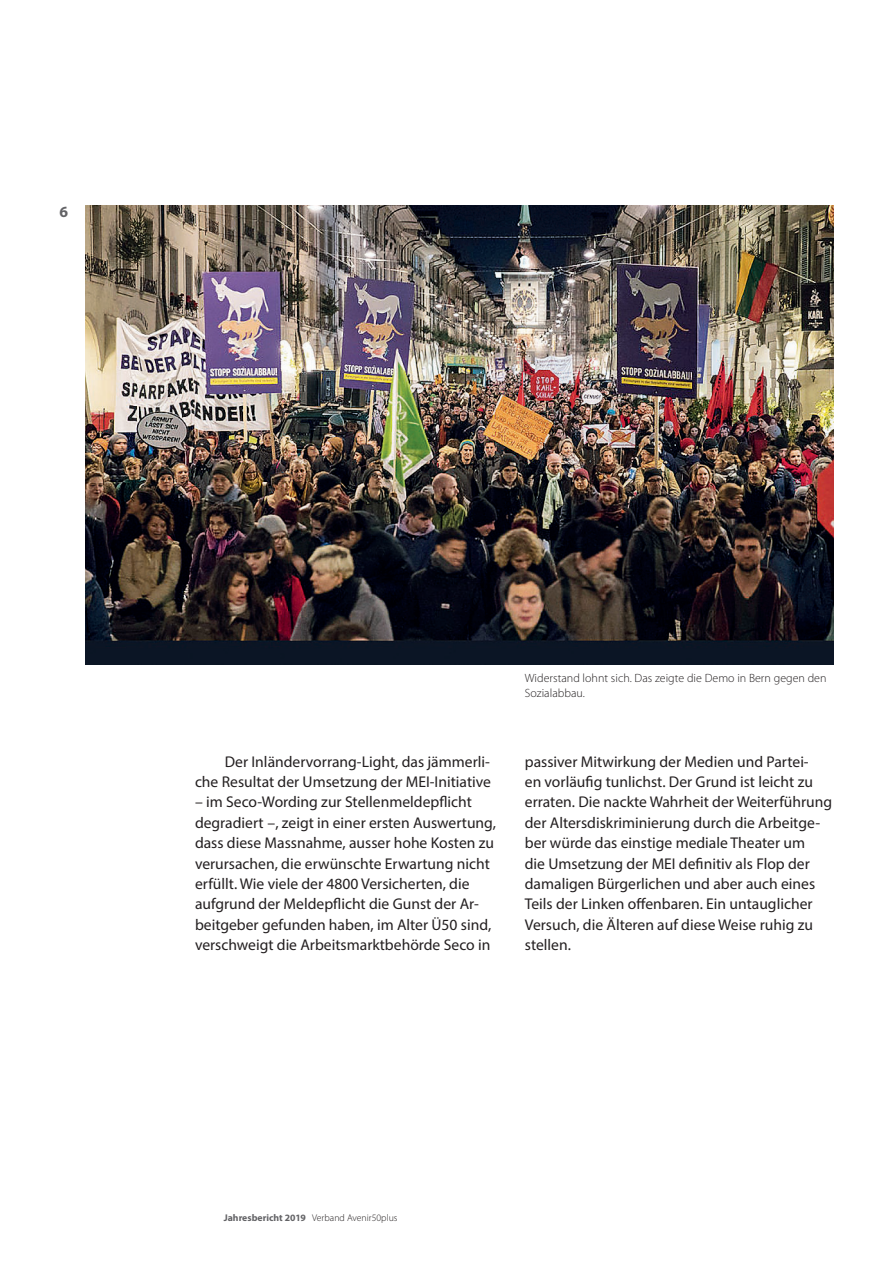
<style>
.page{position:relative;width:893px;height:1263px;background:#fff}
.page>*{position:absolute;margin:0;border:0;box-sizing:border-box;transform-origin:0 0}
.t1{font:15.6px/20.4px "Myriad Pro";color:#231f20}
.t2{font:700 15.6px "Myriad Pro";color:#636366}
.t3{font:300 12px/15.9px "Myriad Pro";letter-spacing:.005em;color:#231f20}
.t4{font:300 9.75px "Myriad Pro";color:#231f20}
.s1{font-weight:700;color:#636366}
</style>
<div class="page">
<img style="left:85px;top:206px;width:748px;height:458px">
<p class="t2" style="left:60px;top:202px;width:10px">6</p>
<p class="t1" style="left:195px;top:751px;width:298px;text-align:right">Der Inländervorrang-Light, das jämmerli-<br>che Resultat der Umsetzung der MEI-Initiative</p>
<p class="t1" style="left:195px;top:792px;width:302px">– im Seco-Wording zur Stellenmeldepflicht degradiert –, zeigt in einer ersten Auswertung, dass diese Massnahme, ausser hohe Kosten zu verursachen, die erwünschte Erwartung nicht erfüllt. Wie viele der 4800 Versicherten, die aufgrund der Meldepflicht die Gunst der Ar&shy;beitgeber gefunden haben, im Alter Ü50 sind, verschweigt die Arbeitsmarktbehörde Seco in</p>
<p class="t3" style="left:525px;top:670px;width:303px">Widerstand lohnt sich. Das zeigte die Demo in Bern gegen den<br>Sozialabbau.</p>
<p class="t1" style="left:525px;top:751px;width:309px">passiver Mitwirkung der Medien und Partei-<br>en vorläufig tunlichst. Der Grund ist leicht zu erraten. Die nackte Wahrheit der Weiterführung der Altersdiskriminierung durch die Arbeitge&shy;ber würde das einstige mediale Theater um<br>die Umsetzung der MEI definitiv als Flop der damaligen Bürgerlichen und aber auch eines Teils der Linken offenbaren. Ein untauglicher Versuch, die Älteren auf diese Weise ruhig zu stellen.</p>
<p class="t4" style="left:224px;top:1212px;width:175px"><span class="s1">Jahresbericht 2019</span> Verband Avenir50plus</p>
</div>
